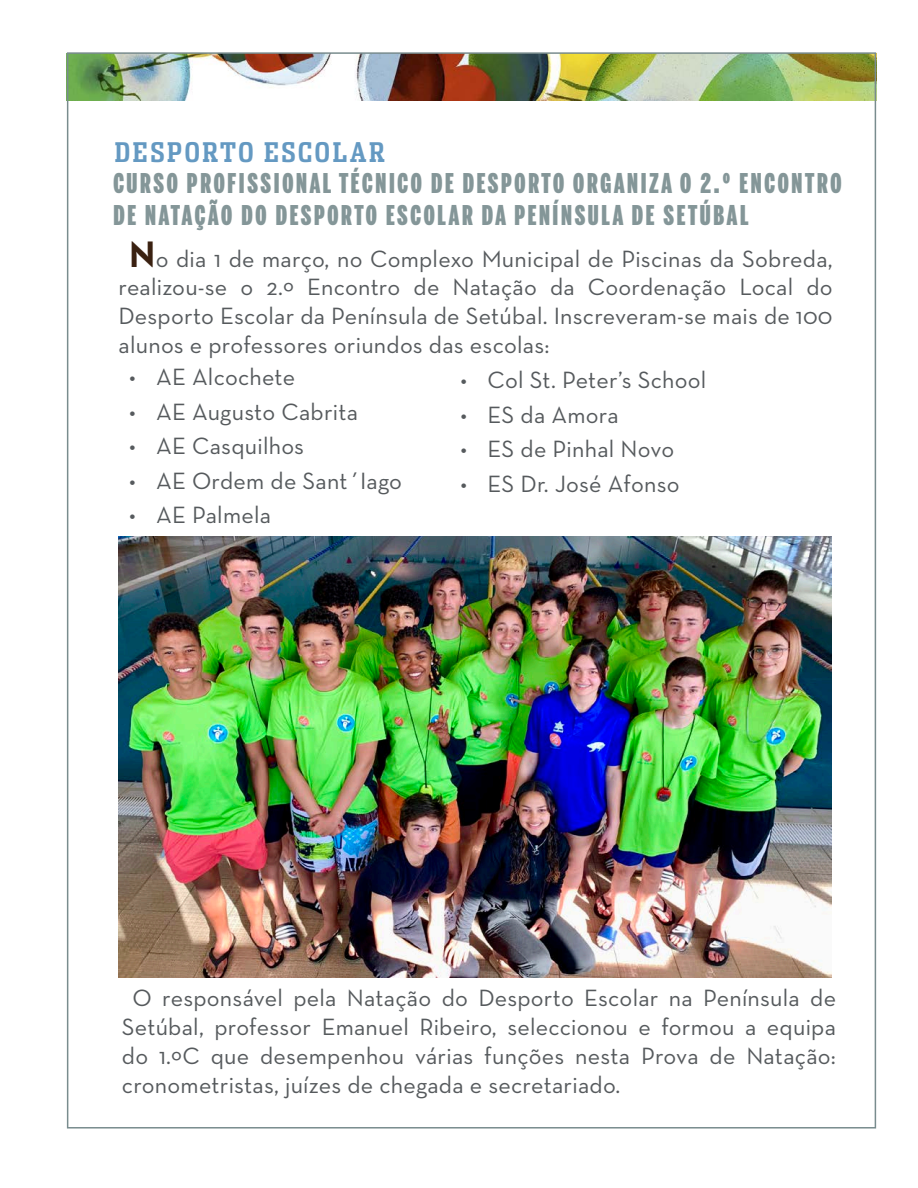
<style>
.page{position:relative;width:918px;height:1188px;background:#fff}
.page>*{position:absolute;margin:0;border:0;box-sizing:border-box;transform-origin:0 0}
.t1{font:900 27px/32.4px "Benton Sans Extra Comp";letter-spacing:.1em;color:#849698}
.t2{font:700 27px "Dispatch Comp Tab";letter-spacing:.1em;color:#6499c2}
.t3{font:24px/28.8px "Neutra Text";letter-spacing:.01em;color:#565a5d;text-align:justify}
.s1{font-weight:700;font-size:37.5px;color:#3a2111}
</style>
<div class="page">
<img style="left:70px;top:55px;width:803px;height:45px">
<img style="left:119px;top:536px;width:712px;height:441px">
<p class="t2" style="left:115px;top:135px;width:272px">DESPORTO ESCOLAR</p>
<p class="t1" style="left:113px;top:166px;width:730px">CURSO PROFISSIONAL TÉCNICO DE DESPORTO ORGANIZA O 2.º ENCONTRO<br>DE NATAÇÃO DO DESPORTO ESCOLAR DA PENÍNSULA DE SETÚBAL</p>
<p class="t3" style="left:119px;top:244px;width:716px;text-indent:10px"><span class="s1">N</span>o dia 1 de março, no Complexo Municipal de Piscinas da Sobreda, realizou-se o 2.º Encontro de Natação da Coordenação Local do Desporto Escolar da Península de Setúbal. Inscreveram-se mais de 100 alunos e professores oriundos das escolas:</p>
<p class="t3" style="left:129px;top:362px;width:168px">• AE Alcochete</p>
<p class="t3" style="left:129px;top:397px;width:231px">• AE Augusto Cabrita</p>
<p class="t3" style="left:129px;top:431px;width:177px">• AE Casquilhos</p>
<p class="t3" style="left:129px;top:466px;width:275px">• AE Ordem de Sant´Iago</p>
<p class="t3" style="left:129px;top:500px;width:144px">• AE Palmela</p>
<p class="t3" style="left:460px;top:365px;width:247px">• Col St. Peter’s School</p>
<p class="t3" style="left:460px;top:400px;width:160px">• ES da Amora</p>
<p class="t3" style="left:460px;top:434px;width:215px">• ES de Pinhal Novo</p>
<p class="t3" style="left:460px;top:469px;width:221px">• ES Dr. José Afonso</p>
<p class="t3" style="left:122px;top:983px;width:716px;text-indent:10px">O responsável pela Natação do Desporto Escolar na Península de Setúbal, professor Emanuel Ribeiro, seleccionou e formou a equipa do 1.ºC que desempenhou várias funções nesta Prova de Natação: cronometristas, juízes de chegada e secretariado.</p>
</div>
